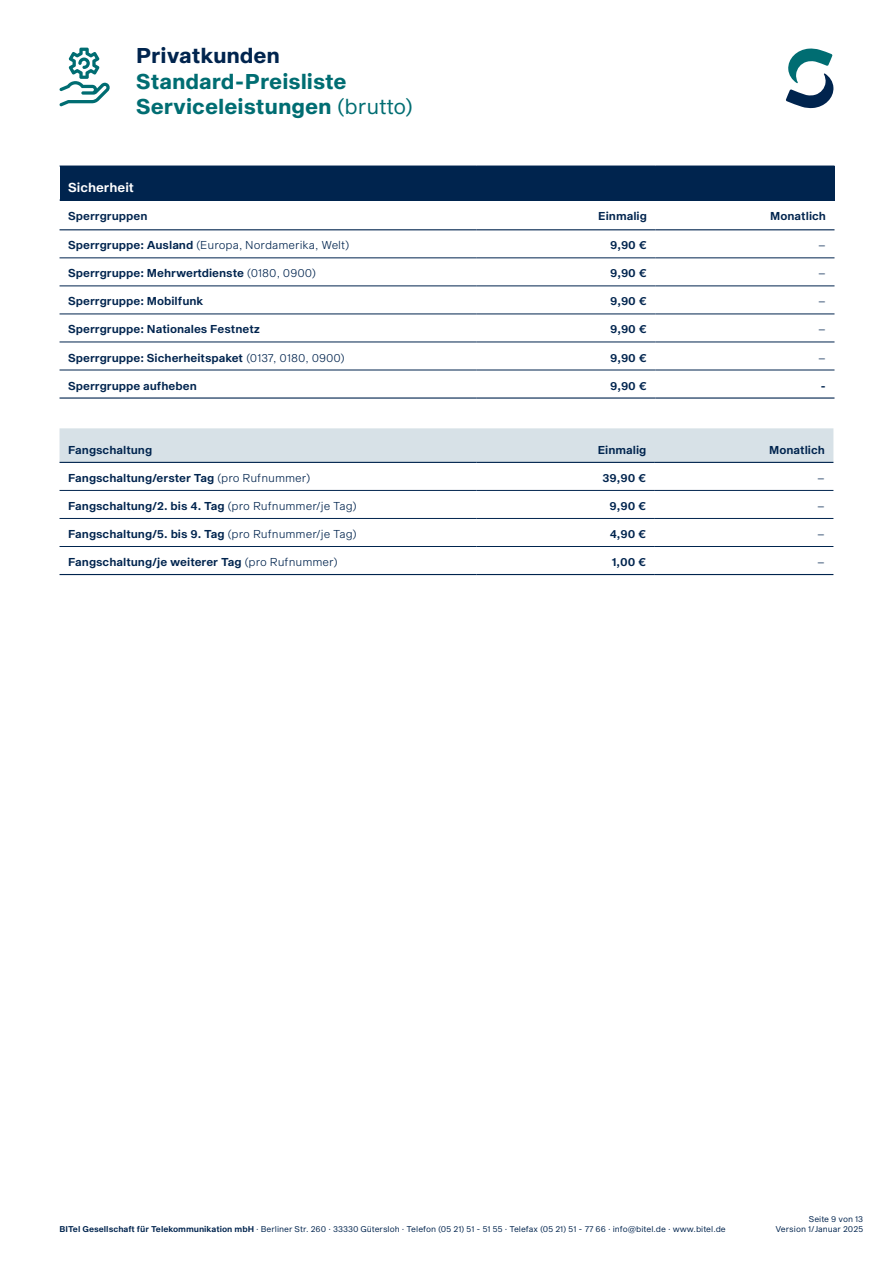
<style>
.page{position:relative;width:893px;height:1263px;background:#fff}
.page>*{position:absolute;margin:0;border:0;box-sizing:border-box;transform-origin:0 0}
.t1{font:700 21px/25.5px "S Sequel";color:#006d72}
.t2{font:700 21px "S Sequel";color:#00244e}
.t3{font:12.75px "S Sequel Semi";color:#fff}
.t4{font:11.25px "S Sequel Semi";color:#00244e}
.t5{font:300 11.25px "S Sequel";color:#00244e}
.t6{font:8.25px/9.9px "S Sequel";color:#00244e;text-align:right}
.s1{font-weight:400}
.s2{font-family:"S Sequel Semi";font-weight:400}
.s3{font-family:"S Sequel";font-weight:300}
.s4{font-family:"S Sequel Semi"}
</style>
<div class="page">
<svg style="left:786px;top:48px;width:48px;height:60px"></svg>
<div style="left:60px;top:166px;width:774px;height:34px;background:#00244e"></div>
<hr style="left:60px;top:258px;width:416px;height:1px;background:#00244e">
<hr style="left:476px;top:258px;width:179px;height:1px;background:#00244e">
<hr style="left:655px;top:258px;width:179px;height:1px;background:#00244e">
<hr style="left:60px;top:286px;width:416px;height:1px;background:#00244e">
<hr style="left:476px;top:286px;width:179px;height:1px;background:#00244e">
<hr style="left:655px;top:286px;width:179px;height:1px;background:#00244e">
<hr style="left:60px;top:314px;width:416px;height:1px;background:#00244e">
<hr style="left:476px;top:314px;width:179px;height:1px;background:#00244e">
<hr style="left:60px;top:342px;width:416px;height:1px;background:#00244e">
<hr style="left:476px;top:342px;width:179px;height:1px;background:#00244e">
<hr style="left:655px;top:342px;width:179px;height:1px;background:#00244e">
<hr style="left:655px;top:314px;width:179px;height:1px;background:#00244e">
<hr style="left:60px;top:370px;width:416px;height:1px;background:#00244e">
<hr style="left:476px;top:370px;width:179px;height:1px;background:#00244e">
<hr style="left:655px;top:370px;width:179px;height:1px;background:#00244e">
<hr style="left:60px;top:397px;width:416px;height:2px;background:#00244e">
<hr style="left:476px;top:397px;width:179px;height:2px;background:#00244e">
<hr style="left:655px;top:397px;width:179px;height:2px;background:#00244e">
<hr style="left:60px;top:200px;width:416px;height:1px;background:#00244e">
<hr style="left:476px;top:200px;width:179px;height:1px;background:#00244e">
<hr style="left:655px;top:200px;width:179px;height:1px;background:#00244e">
<hr style="left:60px;top:229px;width:416px;height:1px;background:#00244e">
<hr style="left:476px;top:229px;width:179px;height:1px;background:#00244e">
<hr style="left:655px;top:229px;width:179px;height:1px;background:#00244e">
<div style="left:60px;top:428px;width:773px;height:34px;background:#d7e1e7"></div>
<hr style="left:60px;top:490px;width:416px;height:1px;background:#00244e">
<hr style="left:476px;top:490px;width:179px;height:1px;background:#00244e">
<hr style="left:655px;top:490px;width:178px;height:1px;background:#00244e">
<hr style="left:60px;top:518px;width:416px;height:1px;background:#00244e">
<hr style="left:476px;top:518px;width:179px;height:1px;background:#00244e">
<hr style="left:60px;top:546px;width:416px;height:1px;background:#00244e">
<hr style="left:476px;top:546px;width:179px;height:1px;background:#00244e">
<hr style="left:655px;top:546px;width:178px;height:1px;background:#00244e">
<hr style="left:60px;top:574px;width:416px;height:1px;background:#00244e">
<hr style="left:476px;top:574px;width:179px;height:1px;background:#00244e">
<hr style="left:655px;top:574px;width:178px;height:1px;background:#00244e">
<hr style="left:60px;top:462px;width:416px;height:1px;background:#00244e">
<hr style="left:476px;top:462px;width:179px;height:1px;background:#00244e">
<hr style="left:655px;top:462px;width:178px;height:1px;background:#00244e">
<hr style="left:655px;top:518px;width:178px;height:1px;background:#00244e">
<svg style="left:59px;top:48px;width:51px;height:58px"></svg>
<h1 class="t2" style="left:136px;top:41px;width:146px">Privatkunden</h1>
<h1 class="t1" style="left:136px;top:69px;width:279px">Standard-Preisliste<br>Serviceleistungen <span class="s1">(brutto)</span></h1>
<p class="t3" style="left:68px;top:178px;width:68px">Sicherheit</p>
<p class="t4" style="left:68px;top:208px;width:81px">Sperrgruppen</p>
<p class="t4" style="left:598px;top:208px;width:50px">Einmalig</p>
<p class="t4" style="left:770px;top:208px;width:57px">Monatlich</p>
<p class="t5" style="left:68px;top:237px;width:283px"><span class="s2">Sperrgruppe: Ausland</span> (Europa, Nordamerika, Welt)</p>
<p class="t4" style="left:610px;top:237px;width:38px">9,90 €</p>
<p class="t5" style="left:818px;top:237px;width:9px">–</p>
<p class="t4" style="left:68px;top:265px;width:250px">Sperrgruppe: Mehrwertdienste <span class="s3">(0180, 0900)</span></p>
<p class="t4" style="left:610px;top:265px;width:38px">9,90 €</p>
<p class="t5" style="left:818px;top:265px;width:9px">–</p>
<p class="t4" style="left:68px;top:293px;width:137px">Sperrgruppe: Mobilfunk</p>
<p class="t4" style="left:610px;top:293px;width:38px">9,90 €</p>
<p class="t5" style="left:818px;top:293px;width:9px">–</p>
<p class="t4" style="left:68px;top:321px;width:193px">Sperrgruppe: Nationales Festnetz</p>
<p class="t4" style="left:610px;top:321px;width:38px">9,90 €</p>
<p class="t5" style="left:818px;top:321px;width:9px">–</p>
<p class="t4" style="left:68px;top:349px;width:278px">Sperrgruppe: Sicherheitspaket <span class="s3">(0137, 0180, 0900)</span></p>
<p class="t4" style="left:610px;top:349px;width:38px">9,90 €</p>
<p class="t5" style="left:818px;top:349px;width:9px">–</p>
<p class="t4" style="left:68px;top:377px;width:130px">Sperrgruppe aufheben</p>
<p class="t4" style="left:610px;top:377px;width:38px">9,90 €</p>
<p class="t4" style="left:820px;top:377px;width:7px">-</p>
<p class="t4" style="left:68px;top:442px;width:86px">Fangschaltung</p>
<p class="t4" style="left:598px;top:442px;width:50px">Einmalig</p>
<p class="t4" style="left:769px;top:442px;width:57px">Monatlich</p>
<p class="t4" style="left:68px;top:470px;width:244px">Fangschaltung/erster Tag <span class="s3">(pro Rufnummer)</span></p>
<p class="t4" style="left:603px;top:470px;width:45px">39,90 €</p>
<p class="t5" style="left:817px;top:470px;width:9px">–</p>
<p class="t4" style="left:68px;top:498px;width:290px">Fangschaltung/2. bis 4. Tag <span class="s3">(pro Rufnummer/je Tag)</span></p>
<p class="t4" style="left:610px;top:498px;width:38px">9,90 €</p>
<p class="t5" style="left:817px;top:498px;width:9px">–</p>
<p class="t4" style="left:68px;top:526px;width:290px">Fangschaltung/5. bis 9. Tag <span class="s3">(pro Rufnummer/je Tag)</span></p>
<p class="t4" style="left:610px;top:526px;width:38px">4,90 €</p>
<p class="t5" style="left:817px;top:526px;width:9px">–</p>
<p class="t4" style="left:68px;top:554px;width:271px">Fangschaltung/je weiterer Tag <span class="s3">(pro Rufnummer)</span></p>
<p class="t4" style="left:612px;top:554px;width:36px">1,00 €</p>
<p class="t5" style="left:817px;top:554px;width:9px">–</p>
<p class="t6" style="left:60px;top:1224px;width:668px"><span class="s4">BITel Gesellschaft für Telekommunikation mbH</span> · Berliner Str. 260 · 33330 Gütersloh · Telefon (05 21) 51 - 51 55 · Telefax (05 21) 51 - 77 66 · info@bitel.de · www.bitel.de</p>
<p class="t6" style="left:776px;top:1214px;width:89px">Seite 9 von 13<br>Version 1/Januar 2025</p>
</div>
